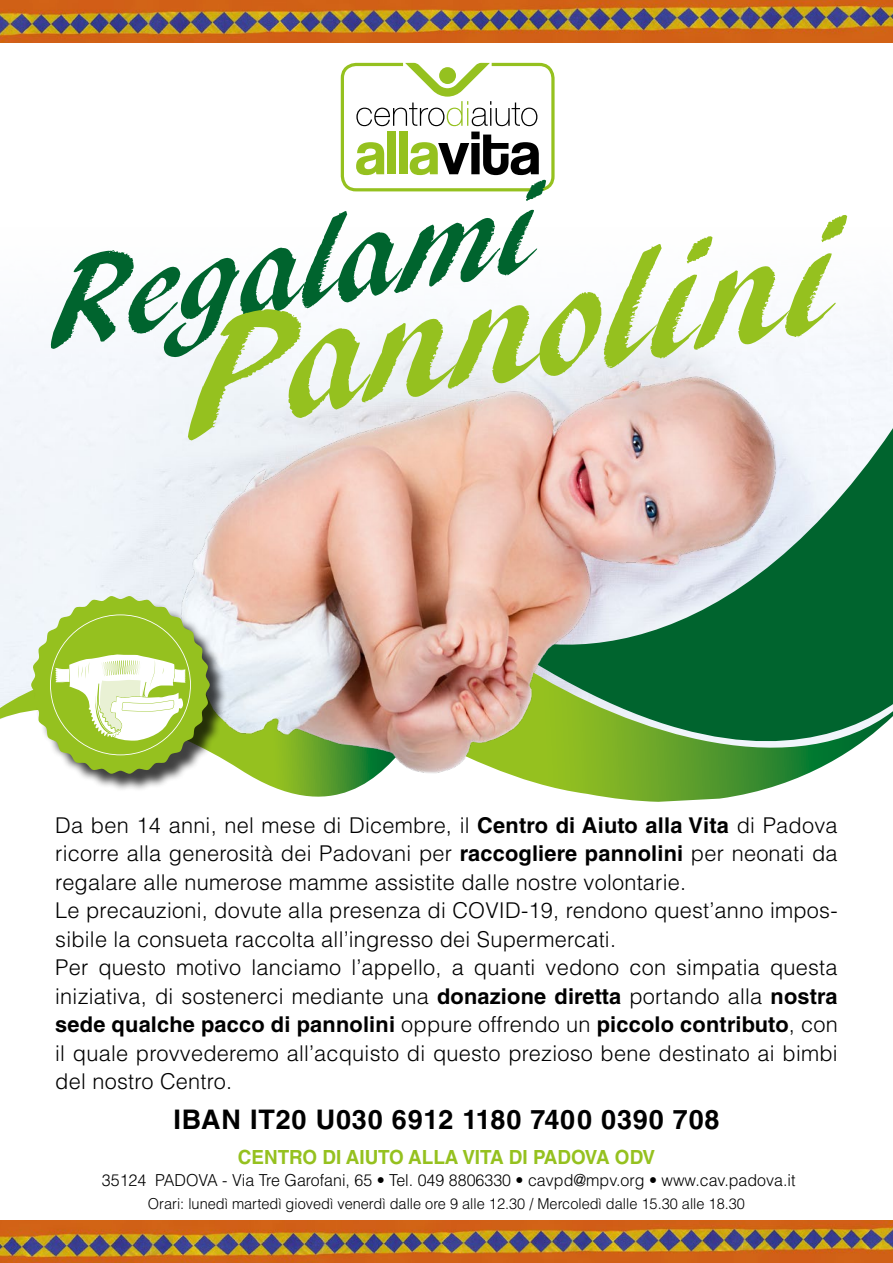
<style>
.page{position:relative;width:893px;height:1263px;background:#fff}
.page>*{position:absolute;margin:0;border:0;box-sizing:border-box;transform-origin:0 0}
.t1{font:161.4px "ARBLANCA";color:#95c11f;scale:1.11 1}
.t2{font:126.45px "ARBLANCA";color:#00642e;scale:1.11 1}
.t3{font:700 27px "Helvetica LT Std";letter-spacing:.03em;color:#000}
.t4{font:300 21.75px/28.5px "Helvetica LT Std";letter-spacing:.01em;color:#000}
.t5{font:700 19.5px "Helvetica LT Std";color:#95c11f}
.t6{font:300 16.5px "Helvetica LT Std";color:#000}
.t7{font:300 15px "Helvetica LT Std";color:#000}
.s1{font-weight:700}
</style>
<div class="page">
<svg style="left:356px;top:142px;width:28px;height:33px"></svg>
<div style="left:387px;top:132px;width:9px;height:42px;background:#95c11f"></div>
<div style="left:399px;top:132px;width:8px;height:42px;background:#95c11f"></div>
<svg style="left:410px;top:132px;width:129px;height:43px"></svg>
<svg style="left:356px;top:67px;width:181px;height:59px"></svg>
<div style="left:341px;top:63px;width:214px;height:128px;border:3px solid #95c11f;border-radius:14px"></div>
<img style="left:0;top:0;width:893px;height:43px">
<img style="left:0;top:1220px;width:893px;height:43px">
<svg style="left:0;top:670px;width:283px;height:121px"></svg>
<svg style="left:283px;top:787px;width:75px;height:10px"></svg>
<svg style="left:551px;top:347px;width:342px;height:455px"></svg>
<img style="left:75px;top:259px;width:743px;height:528px">
<div style="left:34px;top:599px;width:194px;height:193px;background:#000;opacity:.75"></div>
<svg style="left:31px;top:596px;width:179px;height:178px"></svg>
<h2 class="t2" style="left:38px;top:236px;width:443px;rotate:-9deg">Regalami</h2>
<h1 class="t1" style="left:171px;top:291px;width:591px;rotate:-9deg">Pannolini</h1>
<p class="t4" style="left:55px;top:811px;width:784px">Da ben 14 anni, nel mese di Dicembre, il <span class="s1">Centro di Aiuto alla Vita</span> di Padova ricorre alla generosità dei Padovani per <span class="s1">raccogliere pannolini</span> per neonati da regalare alle numerose mamme assistite dalle nostre volontarie.<br>Le precauzioni, dovute alla presenza di COVID-19, rendono quest’anno impos&shy;sibile la consueta raccolta all’ingresso dei Supermercati.<br>Per questo motivo lanciamo l’appello, a quanti vedono con simpatia questa iniziativa, di sostenerci mediante una <span class="s1">donazione diretta</span> portando alla <span class="s1">nostra sede qualche pacco di pannolini</span> oppure offrendo un <span class="s1">piccolo contributo</span>, con il quale provvederemo all’acquisto di questo prezioso bene destinato ai bimbi del nostro Centro.</p>
<p class="t3" style="left:173px;top:1103px;width:548px">IBAN IT20 U030 6912 1180 7400 0390 708</p>
<p class="t5" style="left:238px;top:1145px;width:419px">CENTRO DI AIUTO ALLA VITA DI PADOVA ODV</p>
<p class="t6" style="left:102px;top:1170px;width:695px">35124 PADOVA - Via Tre Garofani, 65 • Tel. 049 8806330 • cavpd@mpv.org • www.cav.padova.it</p>
<p class="t7" style="left:148px;top:1194px;width:599px">Orari: lunedì martedì giovedì venerdì dalle ore 9 alle 12.30 / Mercoledì dalle 15.30 alle 18.30</p>
</div>
